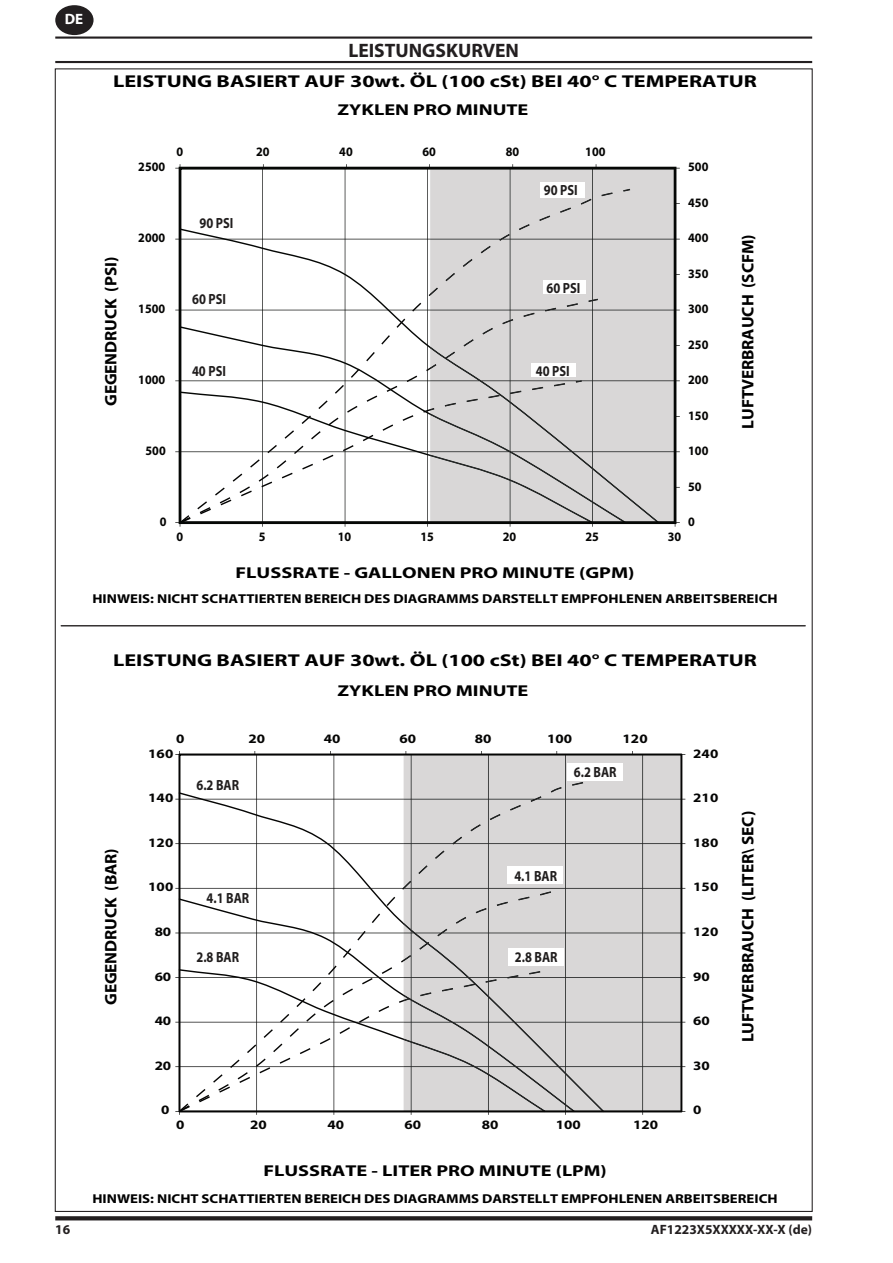
<style>
.page{position:relative;width:893px;height:1263px;background:#fff}
.page>*{position:absolute;margin:0;border:0;box-sizing:border-box;transform-origin:0 0}
.Heading{font:700 19.5px "Myriad Pro";color:#231f20}
.t1{font:700 17.25px "Myriad Pro";color:#000;scale:1.29 1}
.t2{font:700 16.65px "Myriad Pro";letter-spacing:-.005em;color:#000}
.t3{font:700 15.75px "Myriad Pro";color:#000;scale:1.29 1}
.t4{font:700 15px "Myriad Pro";color:#fff}
.t5{font:700 14.7px "Myriad Pro";color:#211e1e;scale:.85 1}
.t6{font:700 13.5px "Myriad Pro";color:#231f20}
.t7{font:700 12.9px "Myriad Pro";color:#000;scale:1.15 1}
.t8{font:700 12.9px "Myriad Pro";color:#050504;scale:.94 1}
.t9{font:700 12.9px "Myriad Pro";color:#050504;scale:1.16 1}
</style>
<div class="page">
<svg style="left:55px;top:1216px;width:757px;height:4px;background:#2e2b2c"></svg>
<div style="left:55px;top:5px;width:39px;height:30px;background:#231f20;border-radius:50%"></div>
<hr style="left:55px;top:37px;width:757px;height:2px;background:#231f20">
<hr style="left:55px;top:61px;width:757px;height:2px;background:#231f20">
<hr style="left:61px;top:625px;width:745px;height:1px;background:#231f20">
<svg style="left:175px;top:164px;width:6px;height:5px"></svg>
<svg style="left:427px;top:164px;width:253px;height:363px"></svg>
<svg style="left:179px;top:167px;width:497px;height:357px;fill:#d9d7d7"></svg>
<div style="left:532px;top:364px;width:44px;height:13px;background:#fff"></div>
<div style="left:544px;top:281px;width:42px;height:13px;background:#fff"></div>
<div style="left:188px;top:293px;width:42px;height:13px;background:#fff"></div>
<div style="left:190px;top:364px;width:42px;height:13px;background:#fff"></div>
<div style="left:196px;top:216px;width:42px;height:13px;background:#fff"></div>
<div style="left:541px;top:183px;width:44px;height:15px;background:#fff"></div>
<svg style="left:178px;top:753px;width:504px;height:359px;fill:#d9d7d7"></svg>
<div style="left:190px;top:776px;width:55px;height:17px;background:#fff"></div>
<div style="left:208px;top:890px;width:45px;height:14px;background:#fff"></div>
<div style="left:190px;top:948px;width:55px;height:17px;background:#fff"></div>
<div style="left:567px;top:763px;width:56px;height:17px;background:#fff"></div>
<div style="left:508px;top:867px;width:55px;height:17px;background:#fff"></div>
<div style="left:508px;top:948px;width:56px;height:17px;background:#fff"></div>
<p class="t4" style="left:65px;top:9px;width:20px">DE</p>
<p class="Heading" style="left:348px;top:37px;width:172px">LEISTUNGSKURVEN</p>
<p class="t1" style="left:113px;top:70px;width:501px">LEISTUNG BASIERT AUF 30wt. ÖL (100 cSt) BEI 40° C TEMPERATUR</p>
<p class="t3" style="left:338px;top:100px;width:149px">ZYKLEN PRO MINUTE</p>
<p class="t2" style="left:100px;top:406px;width:151px;rotate:-90deg">GEGENDRUCK (PSI)</p>
<p class="t8" style="left:176px;top:144px;width:9px">0</p>
<p class="t8" style="left:256px;top:144px;width:16px">20</p>
<p class="t8" style="left:339px;top:144px;width:16px">40</p>
<p class="t8" style="left:422px;top:144px;width:16px">60</p>
<p class="t8" style="left:506px;top:144px;width:16px">80</p>
<p class="t8" style="left:585px;top:144px;width:23px">100</p>
<p class="t8" style="left:138px;top:159px;width:30px">2500</p>
<p class="t8" style="left:688px;top:159px;width:23px">500</p>
<p class="t5" style="left:544px;top:181px;width:41px">90 PSI</p>
<p class="t8" style="left:688px;top:194px;width:23px">450</p>
<p class="t5" style="left:199px;top:213px;width:41px">90 PSI</p>
<p class="t8" style="left:138px;top:230px;width:30px">2000</p>
<p class="t8" style="left:688px;top:230px;width:23px">400</p>
<p class="t8" style="left:688px;top:265px;width:23px">350</p>
<p class="t8" style="left:138px;top:300px;width:30px">1500</p>
<p class="t5" style="left:192px;top:290px;width:41px">60 PSI</p>
<p class="t5" style="left:546px;top:278px;width:41px">60 PSI</p>
<p class="t8" style="left:688px;top:300px;width:23px">300</p>
<p class="t8" style="left:688px;top:336px;width:23px">250</p>
<p class="t8" style="left:138px;top:371px;width:30px">1000</p>
<p class="t5" style="left:192px;top:361px;width:41px">40 PSI</p>
<p class="t5" style="left:536px;top:361px;width:41px">40 PSI</p>
<p class="t8" style="left:688px;top:371px;width:23px">200</p>
<p class="t8" style="left:688px;top:407px;width:23px">150</p>
<p class="t8" style="left:145px;top:442px;width:23px">500</p>
<p class="t8" style="left:688px;top:442px;width:23px">100</p>
<p class="t8" style="left:688px;top:478px;width:16px">50</p>
<p class="t8" style="left:160px;top:513px;width:9px">0</p>
<p class="t8" style="left:688px;top:513px;width:9px">0</p>
<p class="t8" style="left:176px;top:528px;width:9px">0</p>
<p class="t8" style="left:259px;top:528px;width:9px">5</p>
<p class="t8" style="left:338px;top:528px;width:16px">10</p>
<p class="t8" style="left:420px;top:528px;width:16px">15</p>
<p class="t8" style="left:503px;top:528px;width:16px">20</p>
<p class="t8" style="left:585px;top:528px;width:16px">25</p>
<p class="t8" style="left:668px;top:528px;width:16px">30</p>
<p class="t3" style="left:236px;top:562px;width:311px">FLUSSRATE - GALLONEN PRO MINUTE (GPM)</p>
<p class="t2" style="left:737px;top:429px;width:196px;rotate:-90deg">LUFTVERBRAUCH (SCFM)</p>
<p class="t7" style="left:92px;top:590px;width:597px">HINWEIS: NICHT SCHATTIERTEN BEREICH DES DIAGRAMMS DARSTELLT EMPFOHLENEN ARBEITSBEREICH</p>
<p class="t1" style="left:113px;top:649px;width:501px">LEISTUNG BASIERT AUF 30wt. ÖL (100 cSt) BEI 40° C TEMPERATUR</p>
<p class="t3" style="left:338px;top:680px;width:149px">ZYKLEN PRO MINUTE</p>
<p class="t2" style="left:100px;top:1005px;width:158px;rotate:-90deg">GEGENDRUCK (BAR)</p>
<p class="t9" style="left:176px;top:730px;width:9px">0</p>
<p class="t9" style="left:248px;top:730px;width:16px">20</p>
<p class="t9" style="left:324px;top:730px;width:16px">40</p>
<p class="t9" style="left:399px;top:730px;width:16px">60</p>
<p class="t9" style="left:475px;top:730px;width:16px">80</p>
<p class="t9" style="left:547px;top:730px;width:23px">100</p>
<p class="t9" style="left:623px;top:730px;width:23px">120</p>
<p class="t9" style="left:148px;top:745px;width:23px">160</p>
<p class="t9" style="left:148px;top:789px;width:23px">140</p>
<p class="t9" style="left:148px;top:834px;width:23px">120</p>
<p class="t9" style="left:148px;top:879px;width:23px">100</p>
<p class="t9" style="left:155px;top:923px;width:16px">80</p>
<p class="t9" style="left:155px;top:968px;width:16px">60</p>
<p class="t9" style="left:155px;top:1012px;width:16px">40</p>
<p class="t9" style="left:155px;top:1057px;width:16px">20</p>
<p class="t9" style="left:161px;top:1102px;width:9px">0</p>
<p class="t5" style="left:196px;top:775px;width:52px">6.2 BAR</p>
<p class="t5" style="left:207px;top:888px;width:52px">4.1 BAR</p>
<p class="t5" style="left:196px;top:948px;width:52px">2.8 BAR</p>
<p class="t5" style="left:574px;top:763px;width:52px">6.2 BAR</p>
<p class="t5" style="left:514px;top:866px;width:52px">4.1 BAR</p>
<p class="t5" style="left:515px;top:948px;width:52px">2.8 BAR</p>
<p class="t9" style="left:176px;top:1116px;width:9px">0</p>
<p class="t9" style="left:250px;top:1116px;width:16px">20</p>
<p class="t9" style="left:327px;top:1116px;width:16px">40</p>
<p class="t9" style="left:405px;top:1116px;width:16px">60</p>
<p class="t9" style="left:482px;top:1116px;width:16px">80</p>
<p class="t9" style="left:556px;top:1116px;width:23px">100</p>
<p class="t9" style="left:633px;top:1116px;width:23px">120</p>
<p class="t3" style="left:263px;top:1161px;width:268px">FLUSSRATE - LITER PRO MINUTE (LPM)</p>
<p class="t9" style="left:693px;top:745px;width:23px">240</p>
<p class="t9" style="left:693px;top:789px;width:23px">210</p>
<p class="t9" style="left:693px;top:834px;width:23px">180</p>
<p class="t9" style="left:693px;top:879px;width:23px">150</p>
<p class="t9" style="left:693px;top:923px;width:23px">120</p>
<p class="t9" style="left:693px;top:968px;width:16px">90</p>
<p class="t9" style="left:693px;top:1012px;width:16px">60</p>
<p class="t9" style="left:693px;top:1057px;width:16px">30</p>
<p class="t9" style="left:693px;top:1102px;width:9px">0</p>
<p class="t2" style="left:737px;top:1042px;width:233px;rotate:-90deg">LUFTVERBRAUCH (LITER\ SEC)</p>
<p class="t7" style="left:92px;top:1190px;width:597px">HINWEIS: NICHT SCHATTIERTEN BEREICH DES DIAGRAMMS DARSTELLT EMPFOHLENEN ARBEITSBEREICH</p>
<p class="t6" style="left:55px;top:1220px;width:16px">16</p>
<p class="t6" style="left:651px;top:1220px;width:163px">AF1223X5XXXXX-XX-X (de)</p>
</div>
